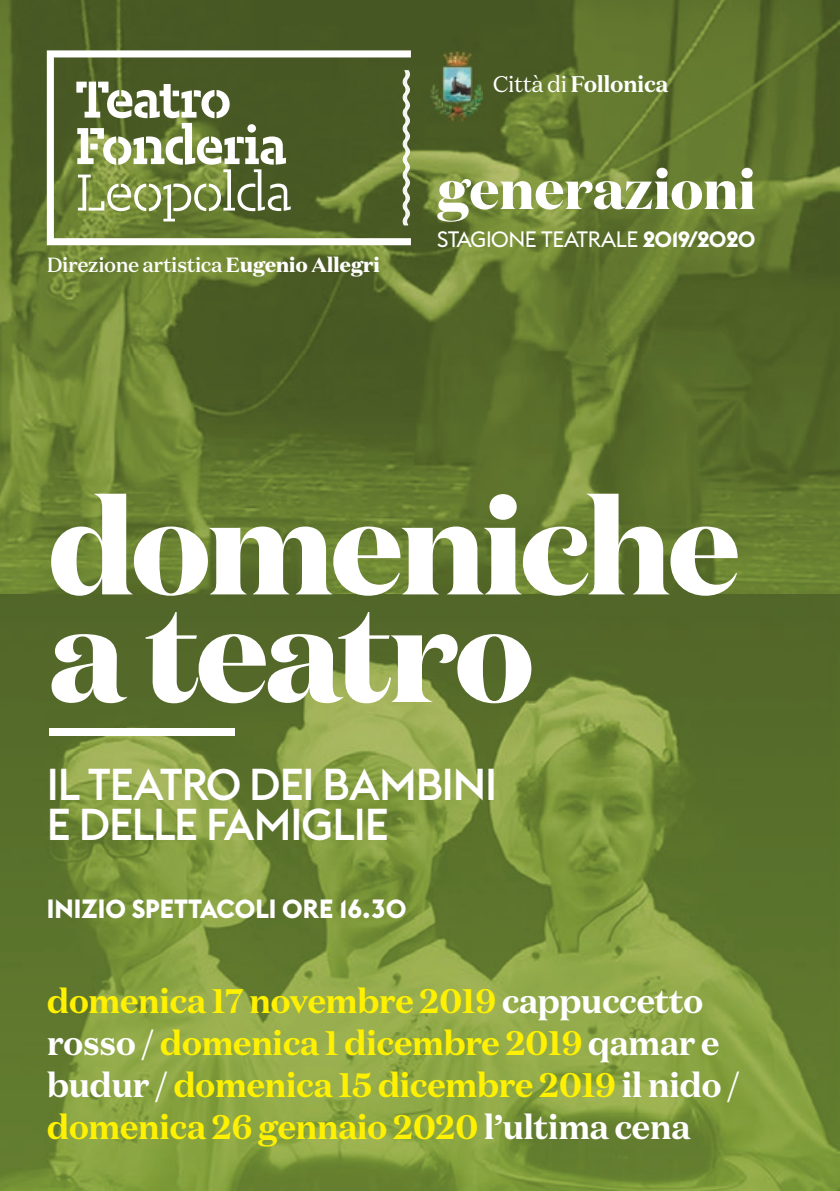
<style>
.page{position:relative;width:840px;height:1191px;background:#fff}
.page>*{position:absolute;margin:0;border:0;box-sizing:border-box;transform-origin:0 0}
.t1{font:700 134.4px/107.6px "Domaine Disp";letter-spacing:-.025em;color:#fff}
.t2{font:700 60.6px/46.4px "Karbon Slab Stencil";letter-spacing:-.025em;color:#fff}
.t3{font:60.6px "Karbon Slab Stencil";letter-spacing:-.035em;color:#fff}
.t4{font:700 55.4px "Domaine Disp";color:#fff}
.t5{font:500 44px/40px "Euclid Flex";letter-spacing:-.025em;color:#fff}
.t6{font:700 34px/42px "Domaine Text";letter-spacing:-.025em;color:#fff101}
.t7{font:700 26px "Euclid Flex";color:#fff}
.t8{font:700 22.6px "Domaine Text";letter-spacing:-.025em;color:#fff}
.t9{font:22px "Euclid Flex";letter-spacing:-.025em;color:#fff}
.t10{font:500 20.4px "Domaine Text";letter-spacing:-.025em;color:#fff}
.s1{font-weight:900}
.s2{font-weight:400}
.s3{font-weight:700}
.s4{color:#fff}
</style>
<div class="page">
<img style="left:0;top:0;width:839px;height:1191px">
<hr style="left:0;top:595px;width:839px;height:1px;background:#516628">
<svg style="left:47px;top:50px;width:363px;height:195px;background:#65763d"></svg>
<svg style="left:402px;top:70px;width:7px;height:156px"></svg>
<img style="left:430px;top:50px;width:52px;height:71px">
<div style="left:49px;top:729px;width:186px;height:7px;background:#fff"></div>
<h2 class="t2" style="left:75px;top:74px;width:214px">Teatro<br>Fonderia</h2>
<h2 class="t3" style="left:75px;top:159px;width:219px">Leopolda</h2>
<p class="t10" style="left:47px;top:252px;width:335px">Direzione artistica <span class="s1">Eugenio Allegri</span></p>
<p class="t8" style="left:492px;top:70px;width:177px"><span class="s2">Città di</span> Follonica</p>
<h3 class="t4" style="left:437px;top:153px;width:320px">generazioni</h3>
<p class="t9" style="left:437px;top:226px;width:320px">STAGIONE TEATRALE <span class="s3">2019/2020</span></p>
<h1 class="t1" style="left:49px;top:491px;width:692px">domeniche a teatro</h1>
<p class="t5" style="left:47px;top:764px;width:451px">IL TEATRO DEI BAMBINI<br>E DELLE FAMIGLIE</p>
<p class="t7" style="left:47px;top:892px;width:361px">INIZIO SPETTACOLI ORE 16.30</p>
<p class="t6" style="left:47px;top:980px;width:694px">domenica 17 novembre 2019 <span class="s4">cappuccetto rosso /</span> domenica 1 dicembre 2019 <span class="s4">qamar e budur /</span> domenica 15 dicembre 2019 <span class="s4">il nido / </span>domenica 26 gennaio 2020 <span class="s4">l’ultima cena</span></p>
</div>
